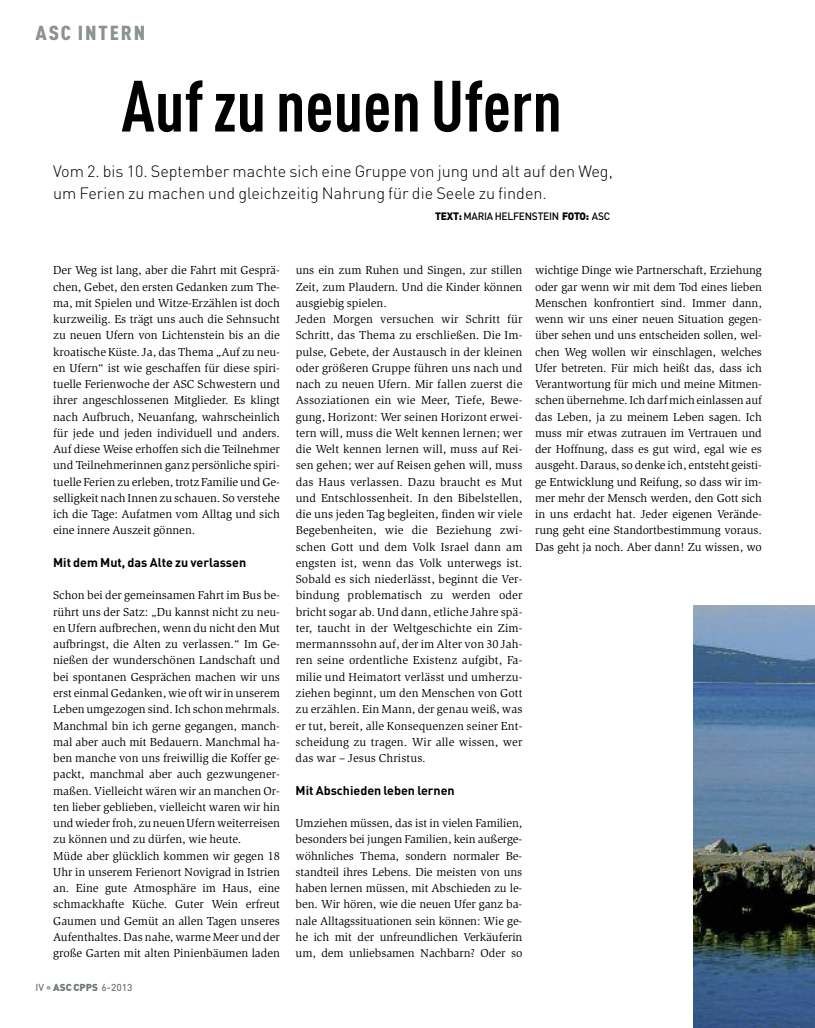
<style>
.page{position:relative;width:815px;height:1028px;background:#fff}
.page>*{position:absolute;margin:0;border:0;box-sizing:border-box;transform-origin:0 0}
.t1{font:700 71.25px "DIN Cond";color:#000}
.t2{font:900 20px "DIN Cond";letter-spacing:.085em;color:#8b9291;scale:1.1 1}
.t3{font:300 16.25px/21.2px "DIN Pro";color:#000}
.t4{font:700 12.5px "DIN Pro";color:#000}
.t5{font:11.88px/16.2px "Slimbach Std";color:#000;text-align:justify}
.t6{font:500 10.62px "DIN Pro";letter-spacing:-.02em;color:#000;scale:.96 1}
.t7{font:500 10px "DIN Pro";color:#6e7775}
.s1{font-weight:900}
.s2{font-size:12.5px;color:#a8adac}
</style>
<div class="page">
<img style="left:693px;top:605px;width:122px;height:423px">
<h2 class="t2" style="left:35px;top:21px;width:101px">ASC INTERN</h2>
<h1 class="t1" style="left:121px;top:64px;width:442px">Aufzu neuen Ufern</h1>
<h3 class="t3" style="left:53px;top:161px;width:561px">Vom 2. bis 10. September machte sich eine Gruppe von jung und alt auf den Weg, um Ferien zu machen und gleichzeitig Nahrung für die Seele zu finden.</h3>
<p class="t6" style="left:435px;top:210px;width:184px"><span class="s1">TEXT:</span>MARIA HELFENSTEIN <span class="s1">FOTO:</span> ASC</p>
<p class="t5" style="left:53px;top:263px;width:228px">Der Weg ist lang, aber die Fahrt mit Gesprä&shy;chen, Gebet, den ersten Gedanken zum The&shy;ma, mit Spielen und Witze-Erzählen ist doch kurzweilig. Es trägt uns auch die Sehnsucht zu neuen Ufern von Lichtenstein bis an die kroatische Küste. Ja, das Thema „Auf zu neu&shy;en Ufern“ ist wie geschaffen für diese spiri&shy;tuelle Ferienwoche der ASC Schwestern und ihrer angeschlossenen Mitglieder. Es klingt nach Aufbruch, Neuanfang, wahrscheinlich für jede und jeden individuell und anders.<br>Auf diese Weise erhoffen sich die Teilnehmer und Teilnehmerinnen ganz persönliche spiri&shy;tuelle Ferien zu erleben, trotz Familie und Ge&shy;selligkeit nach Innen zu schauen. So verstehe ich die Tage: Aufatmen vom Alltag und sich eine innere Auszeit gönnen.</p>
<p class="t4" style="left:53px;top:555px;width:195px">Mit dem Mut, das Alte zu verlassen</p>
<p class="t5" style="left:53px;top:588px;width:228px;text-align:left">Schon bei der gemeinsamen Fahrt im Bus be&shy;rührt uns der Satz: „Du kannst nicht zu neu&shy;en Ufern aufbrechen, wenn du nicht den Mut aufbringst, die Alten zu verlassen.“ Im Ge&shy;nießen der wunderschönen Landschaft und bei spontanen Gesprächen machen wir uns erst einmal Gedanken, wie oft wir in unserem Leben umgezogen sind. Ich schon mehrmals.<br>Manchmal bin ich gerne gegangen, manch&shy;mal aber auch mit Bedauern. Manchmal ha&shy;ben manche von uns freiwillig die Koffer ge&shy;packt, manchmal aber auch gezwungener&shy;maßen. Vielleicht wären wir an manchen Or&shy;ten lieber geblieben, vielleicht waren wir hin undwiederfroh, zu neuenUfernweiterreisen zu können und zu dürfen, wie heute.<br>Müde aber glücklich kommen wir gegen 18<br>Uhr in unserem Ferienort Novigrad in Istrien an. Eine gute Atmosphäre im Haus, eine schmackhafte Küche. Guter Wein erfreut Gaumen und Gemüt an allen Tagen unseres Aufenthaltes. Das nahe, warme Meer und der große Garten mit alten Pinienbäumen laden</p>
<p class="t7" style="left:35px;top:982px;width:99px">IV <span class="s2">•</span><span class="s1">ASC CPPS</span> 6-2013</p>
<p class="t5" style="left:296px;top:263px;width:228px;text-align:left">uns ein zum Ruhen und Singen, zur stillen Zeit, zum Plaudern. Und die Kinder können ausgiebig spielen.<br>Jeden Morgen versuchen wir Schritt für Schritt, das Thema zu erschließen. Die Im&shy;pulse, Gebete, der Austausch in der kleinen oder größeren Gruppe führen uns nach und nach zu neuen Ufern. Mir fallen zuerst die Assoziationen ein wie Meer, Tiefe, Bewe&shy;gung, Horizont: Wer seinen Horizont erwei&shy;tern will, muss die Welt kennen lernen; wer die Welt kennen lernen will, muss auf Rei&shy;sen gehen; wer auf Reisen gehen will, muss das Haus verlassen. Dazu braucht es Mut und Entschlossenheit. In den Bibelstellen, die uns jeden Tag begleiten, finden wir viele Begebenheiten, wie die Beziehung zwi&shy;schen Gott und dem Volk Israel dann am engsten ist, wenn das Volk unterwegs ist.<br>Sobald es sich niederlässt, beginnt die Ver&shy;bindung problematisch zu werden oder bricht sogar ab. Und dann, etliche Jahre spä&shy;ter, taucht in der Weltgeschichte ein Zim&shy;mermannssohn auf, der im Alter von 30 Jah&shy;ren seine ordentliche Existenz aufgibt, Fa&shy;milie und Heimatort verlässt und umherzu&shy;ziehen beginnt, um den Menschen von Gott zu erzählen. Ein Mann, der genau weiß, was er tut, bereit, alle Konsequenzen seiner Ent&shy;scheidung zu tragen. Wir alle wissen, wer das war – Jesus Christus.</p>
<p class="t4" style="left:296px;top:782px;width:161px">Mit Abschieden leben lernen</p>
<p class="t5" style="left:296px;top:815px;width:228px">Umziehen müssen, das ist in vielen Familien, besonders bei jungen Familien, kein außerge&shy;wöhnliches Thema, sondern normaler Be&shy;standteil ihres Lebens. Die meisten von uns haben lernen müssen, mit Abschieden zu le&shy;ben. Wir hören, wie die neuen Ufer ganz ba&shy;nale Alltagssituationen sein können: Wie ge&shy;he ich mit der unfreundlichen Verkäuferin um, dem unliebsamen Nachbarn? Oder so</p>
<p class="t5" style="left:535px;top:263px;width:228px">wichtige Dinge wie Partnerschaft, Erziehung oder gar wenn wir mit dem Tod eines lieben Menschen konfrontiert sind. Immer dann, wenn wir uns einer neuen Situation gegen&shy;über sehen und uns entscheiden sollen, wel&shy;chen Weg wollen wir einschlagen, welches Ufer betreten. Für mich heißt das, dass ich Verantwortung für mich und meine Mitmen&shy;schen übernehme.Ich darf mich einlassen auf das Leben, ja zu meinem Leben sagen. Ich muss mir etwas zutrauen im Vertrauen und der Hoffnung, dass es gut wird, egal wie es ausgeht. Daraus, so denke ich, entsteht geisti&shy;ge Entwicklung und Reifung, so dass wir im&shy;mer mehr der Mensch werden, den Gott sich in uns erdacht hat. Jeder eigenen Verände&shy;rung geht eine Standortbestimmung voraus.<br>Das geht ja noch. Aber dann! Zu wissen, wo</p>
</div>
